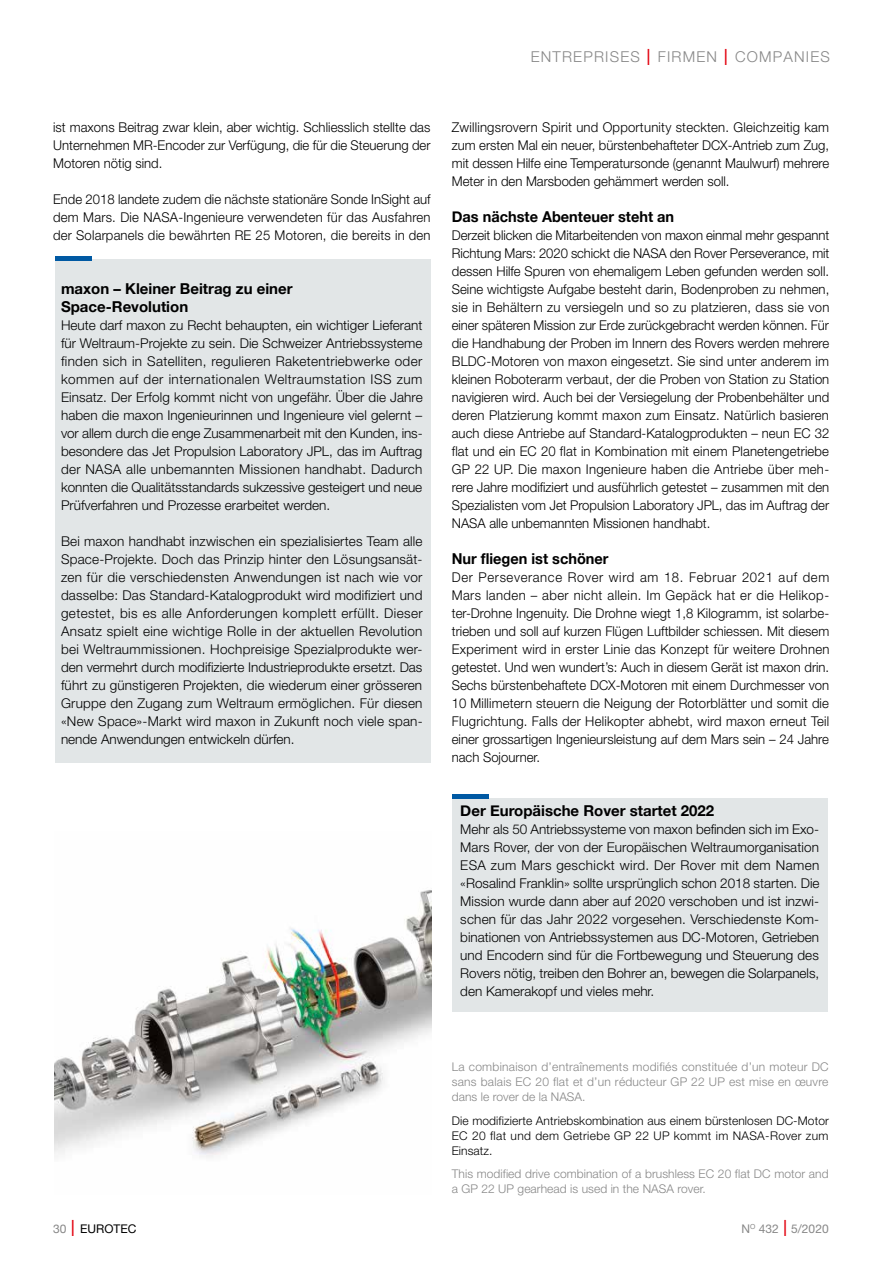
<style>
.page{position:relative;width:893px;height:1263px;background:#fff}
.page>*{position:absolute;margin:0;border:0;box-sizing:border-box;transform-origin:0 0}
.t1{font:700 15px/18px "Helvetica Neue";color:#000}
.t2{font:300 15px "Helvetica Neue";letter-spacing:.08em;color:#878787}
.t3{font:300 13.5px/18px "Helvetica Neue";color:#000;text-align:justify}
.t4{font:300 12px/15px "Helvetica Neue";letter-spacing:.005em;color:#878787;text-align:justify}
.t5{font:300 12px/15px "Helvetica Neue";letter-spacing:.03em;color:#000;text-align:justify}
.t6{font:12px "Helvetica Neue";color:#878787}
.t7{font:12px "Helvetica Neue";color:#000}
.s1{font-stretch:condensed;font-size:22.5px;color:#e30613}
.s2{color:#878787}
.s3{font-weight:300;font-stretch:condensed;font-size:22.5px;color:#e30613}
</style>
<div class="page">
<div style="left:55px;top:259px;width:376px;height:503px;background:#e2e6e7"></div>
<div style="left:452px;top:798px;width:376px;height:214px;background:#e2e6e7"></div>
<hr style="left:452px;top:795px;width:37px;height:4px;background:#0059a3">
<img style="left:54px;top:890px;width:377px;height:267px">
<hr style="left:55px;top:256px;width:37px;height:4px;background:#0059a3">
<p class="t2" style="left:531px;top:47px;width:301px">ENTREPRISES <span class="s1">I</span> FIRMEN <span class="s1">I</span> COMPANIES</p>
<p class="t3" style="left:53px;top:118px;width:379px">ist maxons Beitrag zwar klein, aber wichtig. Schliesslich stellte das Unternehmen MR-Encoder zur Verfügung, die für die Steuerung der Motoren nötig sind.</p>
<p class="t3" style="left:53px;top:190px;width:379px">Ende 2018 landete zudem die nächste stationäre Sonde InSight auf dem Mars. Die NASA-Ingenieure verwendeten für das Ausfahren der Solarpanels die bewährten RE 25 Motoren, die bereits in den</p>
<p class="t1" style="left:61px;top:280px;width:233px">maxon – Kleiner Beitrag zu einer<br>Space-Revolution</p>
<p class="t3" style="left:61px;top:316px;width:363px">Heute darf maxon zu Recht behaupten, ein wichtiger Lieferant für Weltraum-Projekte zu sein. Die Schweizer Antriebssysteme finden sich in Satelliten, regulieren Raketentriebwerke oder kommen auf der internationalen Weltraumstation ISS zum Einsatz. Der Erfolg kommt nicht von ungefähr. Über die Jahre haben die maxon Ingenieurinnen und Ingenieure viel gelernt – vor allem durch die enge Zusammenarbeit mit den Kunden, ins&shy;besondere das Jet Propulsion Laboratory JPL, das im Auftrag der NASA alle unbemannten Missionen handhabt. Dadurch konnten die Qualitätsstandards sukzessive gesteigert und neue Prüfverfahren und Prozesse erarbeitet werden.</p>
<p class="t3" style="left:61px;top:532px;width:363px">Bei maxon handhabt inzwischen ein spezialisiertes Team alle Space-Projekte. Doch das Prinzip hinter den Lösungsansät&shy;zen für die verschiedensten Anwendungen ist nach wie vor dasselbe: Das Standard-Katalogprodukt wird modifiziert und getestet, bis es alle Anforderungen komplett erfüllt. Dieser Ansatz spielt eine wichtige Rolle in der aktuellen Revolution bei Weltraummissionen. Hochpreisige Spezialprodukte wer&shy;den vermehrt durch modifizierte Industrieprodukte ersetzt. Das führt zu günstigeren Projekten, die wiederum einer grösseren Gruppe den Zugang zum Weltraum ermöglichen. Für diesen «New Space»-Markt wird maxon in Zukunft noch viele span&shy;nende Anwendungen entwickeln dürfen.</p>
<p class="t3" style="left:452px;top:118px;width:379px">Zwillingsrovern Spirit und Opportunity steckten. Gleichzeitig kam zum ersten Mal ein neuer, bürstenbehafteter DCX-Antrieb zum Zug, mit dessen Hilfe eine Temperatursonde (genannt Maulwurf) mehrere Meter in den Marsboden gehämmert werden soll.</p>
<p class="t1" style="left:452px;top:208px;width:224px">Das nächste Abenteuer steht an</p>
<p class="t3" style="left:452px;top:226px;width:379px">Derzeit blicken die Mitarbeitenden von maxon einmal mehr gespannt Richtung Mars: 2020 schickt die NASA den Rover Perseverance, mit dessen Hilfe Spuren von ehemaligem Leben gefunden werden soll.<br>Seine wichtigste Aufgabe besteht darin, Bodenproben zu nehmen, sie in Behältern zu versiegeln und so zu platzieren, dass sie von einer späteren Mission zur Erde zurückgebracht werden können. Für die Handhabung der Proben im Innern des Rovers werden mehrere BLDC-Motoren von maxon eingesetzt. Sie sind unter anderem im kleinen Roboterarm verbaut, der die Proben von Station zu Station navigieren wird. Auch bei der Versiegelung der Probenbehälter und deren Platzierung kommt maxon zum Einsatz. Natürlich basieren auch diese Antriebe auf Standard-Katalogprodukten – neun EC 32 flat und ein EC 20 flat in Kombination mit einem Planetengetriebe GP 22 UP. Die maxon Ingenieure haben die Antriebe über meh&shy;rere Jahre modifiziert und ausführlich getestet – zusammen mit den Spezialisten vom Jet Propulsion Laboratory JPL, das im Auftrag der NASA alle unbemannten Missionen handhabt.</p>
<p class="t1" style="left:452px;top:550px;width:158px">Nur fliegen ist schöner</p>
<p class="t3" style="left:452px;top:568px;width:379px">Der Perseverance Rover wird am 18. Februar 2021 auf dem Mars landen – aber nicht allein. Im Gepäck hat er die Helikop&shy;ter-Drohne Ingenuity. Die Drohne wiegt 1,8 Kilogramm, ist solarbe&shy;trieben und soll auf kurzen Flügen Luftbilder schiessen. Mit diesem Experiment wird in erster Linie das Konzept für weitere Drohnen getestet. Und wen wundert’s: Auch in diesem Gerät ist maxon drin.<br>Sechs bürstenbehaftete DCX-Motoren mit einem Durchmesser von 10 Millimetern steuern die Neigung der Rotorblätter und somit die Flugrichtung. Falls der Helikopter abhebt, wird maxon erneut Teil einer grossartigen Ingenieursleistung auf dem Mars sein – 24 Jahre nach Sojourner.</p>
<p class="t1" style="left:460px;top:802px;width:255px">Der Europäische Rover startet 2022</p>
<p class="t3" style="left:460px;top:820px;width:361px">Mehr als 50 Antriebssysteme von maxon befinden sich im Exo-Mars Rover, der von der Europäischen Weltraumorganisation ESA zum Mars geschickt wird. Der Rover mit dem Namen «Rosalind Franklin» sollte ursprünglich schon 2018 starten. Die Mission wurde dann aber auf 2020 verschoben und ist inzwi&shy;schen für das Jahr 2022 vorgesehen. Verschiedenste Kom&shy;binationen von Antriebssystemen aus DC-Motoren, Getrieben und Encodern sind für die Fortbewegung und Steuerung des Rovers nötig, treiben den Bohrer an, bewegen die Solarpanels, den Kamerakopf und vieles mehr.</p>
<p class="t4" style="left:452px;top:1059px;width:378px">La combinaison d’entraînements modifiés constituée d’un moteur DC sans balais EC 20 flat et d’un réducteur GP 22 UP est mise en œuvre dans le rover de la NASA.</p>
<p class="t5" style="left:452px;top:1113px;width:379px">Die modifizierte Antriebskombination aus einem bürstenlosen DC-Motor EC 20 flat und dem Getriebe GP 22 UP kommt im NASA-Rover zum Einsatz.</p>
<p class="t4" style="left:452px;top:1166px;width:378px">This modified drive combination of a brushless EC 20 flat DC motor and a GP 22 UP gearhead is used in the NASA rover.</p>
<p class="t7" style="left:53px;top:1221px;width:85px"><span class="s2">30</span> <span class="s3">I</span> EUROTEC</p>
<p class="t6" style="left:741px;top:1221px;width:89px">N<sup>O</sup> 432 <span class="s3">I</span> 5/2020</p>
</div>
